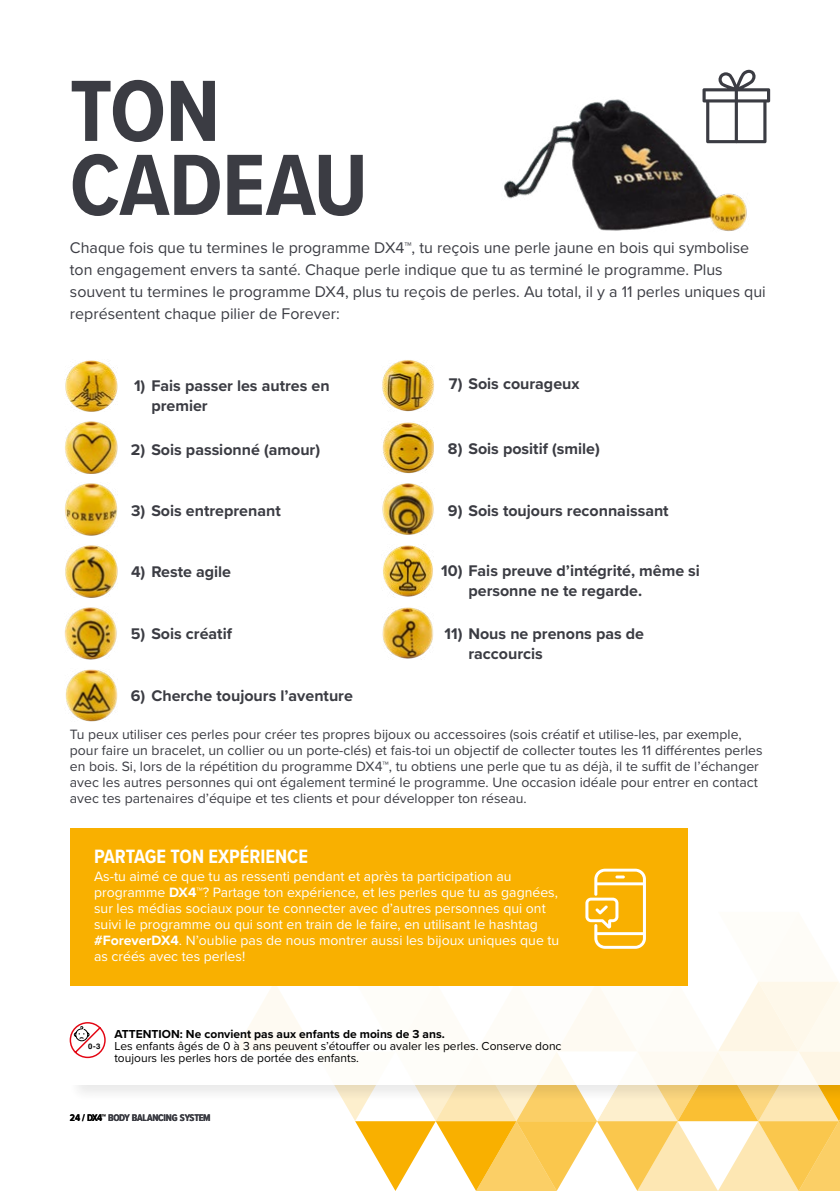
<style>
.page{position:relative;width:840px;height:1191px;background:#fff}
.page>*{position:absolute;margin:0;border:0;box-sizing:border-box;transform-origin:0 0}
.t1{font:700 90px/74px "Proxima Nova Cond";letter-spacing:-.005em;color:#3b3c43}
.t2{font:700 20px "Proxima Nova Cond";color:#fff}
.t3{font:16px/22px "Proxima Nova";color:#3b3c43}
.t4{font:700 16px/20px "Proxima Nova";color:#3b3c43}
.t5{font:14px/16px "Proxima Nova";color:#3b3c43}
.t6{font:14px/16px "Proxima Nova";color:#fff}
.t7{font:12px/12px "Proxima Nova";color:#000}
.t8{font:700 12px "Proxima Nova";color:#000}
.t9{font:700 10px "Proxima Nova Cond";letter-spacing:-.03em;color:#3b3c43}
.t10{font:700 7.8px "Helvetica";color:#000}
.s1{font-weight:700}
.s2{color:#000}
</style>
<div class="page">
<div style="left:70px;top:828px;width:617px;height:157px;background:#f9b000"></div>
<svg style="left:234px;top:868px;width:605px;height:323px"></svg>
<svg style="left:69px;top:1022px;width:37px;height:36px"></svg>
<img style="left:504px;top:69px;width:267px;height:162px">
<img style="left:65px;top:360px;width:52px;height:52px">
<img style="left:65px;top:483px;width:52px;height:52px">
<img style="left:65px;top:607px;width:52px;height:52px">
<img style="left:382px;top:360px;width:52px;height:52px">
<img style="left:382px;top:483px;width:52px;height:52px">
<img style="left:65px;top:421px;width:52px;height:52px">
<img style="left:65px;top:545px;width:52px;height:52px">
<img style="left:65px;top:669px;width:52px;height:52px">
<img style="left:382px;top:422px;width:51px;height:51px">
<img style="left:383px;top:545px;width:50px;height:52px">
<img style="left:382px;top:607px;width:51px;height:52px">
<h1 class="t1" style="left:70px;top:72px;width:299px">TON<br>CADEAU</h1>
<p class="t3" style="left:70px;top:236px;width:697px">Chaque fois que tu termines le programme DX4™, tu reçois une perle jaune en bois qui symbolise ton engagement envers ta santé. Chaque perle indique que tu as terminé le programme. Plus souvent tu termines le programme DX4, plus tu reçois de perles. Au total, il y a 11 perles uniques qui représentent chaque pilier de Forever:</p>
<p class="t4" style="left:151px;top:375px;width:180px;text-indent:-17px">1) Fais passer les autres en premier</p>
<p class="t4" style="left:131px;top:439px;width:190px">2) Sois passionné (amour)</p>
<p class="t4" style="left:131px;top:500px;width:151px">3) Sois entreprenant</p>
<p class="t4" style="left:131px;top:561px;width:101px">4) Reste agile</p>
<p class="t4" style="left:131px;top:624px;width:103px">5) Sois créatif</p>
<p class="t4" style="left:131px;top:685px;width:223px">6) Cherche toujours l’aventure</p>
<p class="t4" style="left:448px;top:373px;width:132px">7) Sois courageux</p>
<p class="t4" style="left:447px;top:438px;width:153px">8) Sois positif (smile)</p>
<p class="t4" style="left:447px;top:500px;width:222px">9) Sois toujours reconnaissant</p>
<p class="t4" style="left:468px;top:560px;width:233px;text-indent:-27px">10) Fais preuve d’intégrité, même si personne ne te regarde.</p>
<p class="t4" style="left:468px;top:624px;width:177px;text-indent:-24px">11) Nous ne prenons pas de raccourcis</p>
<p class="t5" style="left:70px;top:725px;width:693px">Tu peux utiliser ces perles pour créer tes propres bijoux ou accessoires (sois créatif et utilise-les, par exemple, pour faire un bracelet, un collier ou un porte-clés) et fais-toi un objectif de collecter toutes les 11 différentes perles en bois. Si, lors de la répétition du programme DX4™️, tu obtiens une perle que tu as déjà, il te suffit de l’échanger avec les autres personnes qui ont également terminé le programme. Une occasion idéale pour entrer en contact avec tes partenaires d’équipe et tes clients et pour développer ton réseau.</p>
<h2 class="t2" style="left:94px;top:841px;width:215px">PARTAGE TON EXPÉRIENCE</h2>
<p class="t6" style="left:94px;top:867px;width:466px">As-tu aimé ce que tu as ressenti pendant et après ta participation au programme <span class="s1">DX4™</span>? Partage ton expérience, et les perles que tu as gagnées, sur les médias sociaux pour te connecter avec d’autres personnes qui ont suivi le programme ou qui sont en train de le faire, en utilisant le hashtag <span class="s1">#ForeverDX4</span>. N’oublie pas de nous montrer aussi les bijoux uniques que tu as créés avec tes perles!</p>
<p class="t10" style="left:88px;top:1041px;width:14px">0 - 3</p>
<p class="t8" style="left:114px;top:1024px;width:332px">ATTENTION: Ne convient pas aux enfants de moins de 3 ans.</p>
<p class="t7" style="left:114px;top:1039px;width:448px">Les enfants âgés de 0 à 3 ans peuvent s’étouffer ou avaler les perles. Conserve donc toujours les perles hors de portée des enfants.</p>
<p class="t9" style="left:70px;top:1110px;width:142px"><span class="s2">24 / DX4™️</span> BODY BALANCING SYSTEM</p>
</div>
